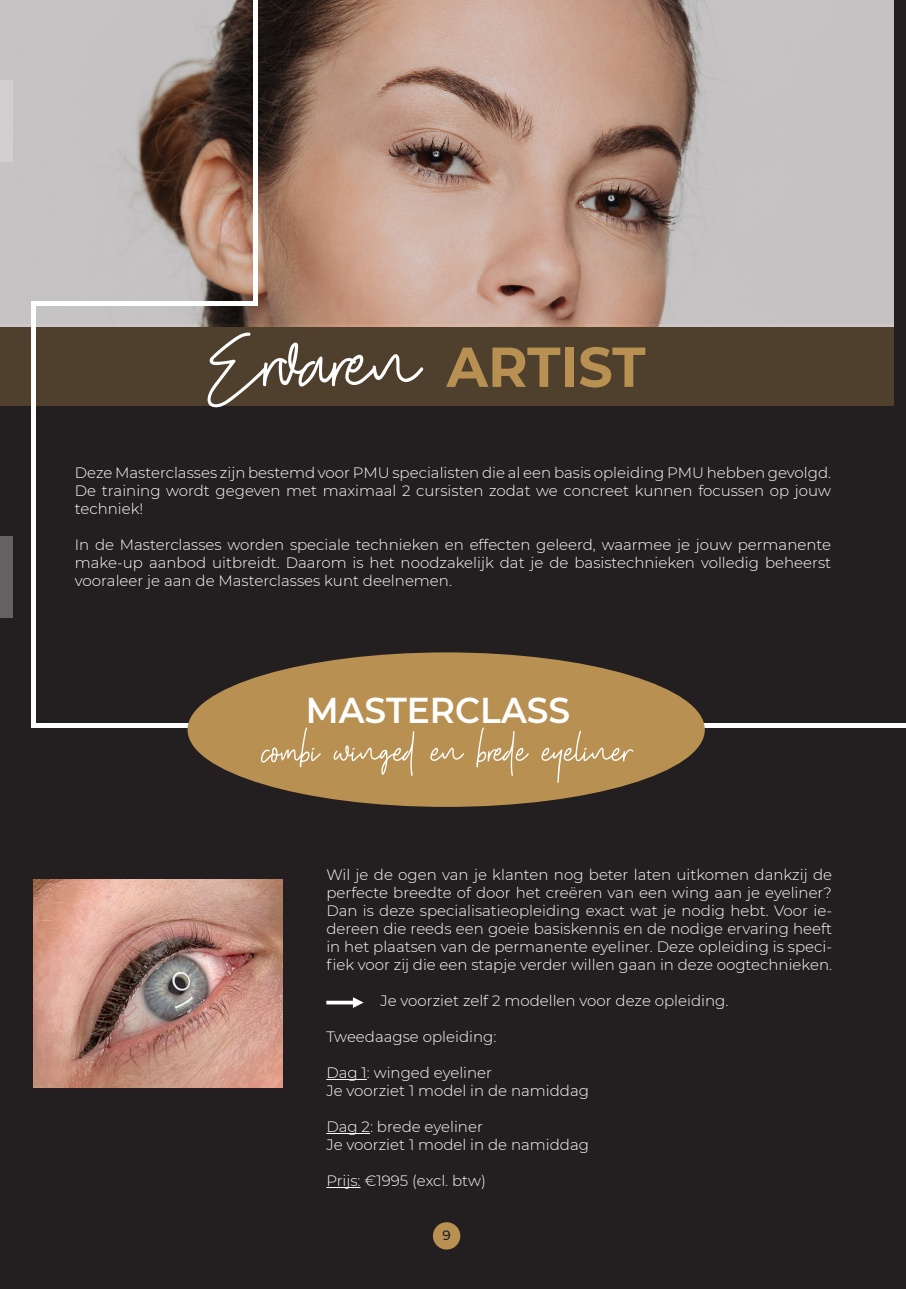
<style>
.page{position:relative;width:906px;height:1289px;background:#fff}
.page>*{position:absolute;margin:0;border:0;box-sizing:border-box;transform-origin:0 0}
.t1{font:121.5px "Shutter Stone Standard";color:#fff}
.t2{font:700 56.1px "Montserrat";color:#b89052;scale:.96 1}
.t3{font:52.5px "Shutter Stone Standard";color:#fff}
.t4{font:600 35.85px "Montserrat";color:#fff;scale:.96 1}
.t5{font:300 15px/18px "Montserrat";color:#fff;text-align:justify}
.t6{font:500 13.5px "Montserrat";color:#231f20}
</style>
<div class="page">
<div style="left:0;top:0;width:906px;height:1288px;background:#231f20"></div>
<div style="left:433px;top:1222px;width:27px;height:27px;background:#b89052;border-radius:50%"></div>
<hr style="left:31px;top:723px;width:875px;height:4px;background:#fff">
<div style="left:0;top:324px;width:893px;height:82px;background:#4f402e"></div>
<img style="left:0;top:0;width:893px;height:326px">
<div style="left:253px;top:0;width:5px;height:305px;background:#fff"></div>
<hr style="left:35px;top:301px;width:223px;height:4px;background:#fff">
<hr style="left:31px;top:301px;width:4px;height:426px;background:#fff">
<hr style="left:326px;top:1079px;width:41px;height:1px;background:#fff">
<hr style="left:326px;top:1133px;width:44px;height:1px;background:#fff">
<hr style="left:326px;top:1187px;width:34px;height:1px;background:#fff">
<div style="left:187px;top:652px;width:518px;height:155px;background:#b89052;border-radius:50%"></div>
<img style="left:33px;top:879px;width:249px;height:208px">
<svg style="left:326px;top:997px;width:38px;height:10px"></svg>
<div style="left:0;top:536px;width:13px;height:82px;background:#646162"></div>
<p class="t1" style="left:207px;top:307px;width:214px">Ervaren</p>
<p class="t2" style="left:446px;top:326px;width:209px">ARTIST</p>
<p class="t5" style="left:75px;top:463px;width:758px">Deze Masterclasses zijn bestemd voor PMU specialisten die al een basis opleiding PMU hebben gevolgd.</p>
<p class="t5" style="left:75px;top:481px;width:758px">De training wordt gegeven met maximaal 2 cursisten zodat we concreet kunnen focussen op jouw techniek!</p>
<p class="t5" style="left:75px;top:535px;width:758px">In de Masterclasses worden speciale technieken en effecten geleerd, waarmee je jouw permanente make-up aanbod uitbreidt. Daarom is het noodzakelijk dat je de basistechnieken volledig beheerst vooraleer je aan de Masterclasses kunt deelnemen.</p>
<p class="t4" style="left:306px;top:684px;width:277px">MASTERCLASS</p>
<p class="t3" style="left:262px;top:727px;width:369px">combi winged en brede eyeliner</p>
<p class="t5" style="left:326px;top:865px;width:507px">Wil je de ogen van je klanten nog beter laten uitkomen dankzij de perfecte breedte of door het creëren van een wing aan je eyeliner?<br>Dan is deze specialisatieopleiding exact wat je nodig hebt. Voor ie&shy;dereen die reeds een goeie basiskennis en de nodige ervaring heeft in het plaatsen van de permanente eyeliner. Deze opleiding is speci&shy;fiek voor zij die een stapje verder willen gaan in deze oogtechnieken.</p>
<p class="t5" style="left:380px;top:991px;width:349px">Je voorziet zelf 2 modellen voor deze opleiding.</p>
<p class="t5" style="left:326px;top:1027px;width:171px">Tweedaagse opleiding:</p>
<p class="t5" style="left:326px;top:1063px;width:167px">Dag 1: winged eyeliner</p>
<p class="t5" style="left:326px;top:1081px;width:264px">Je voorziet 1 model in de namiddag</p>
<p class="t5" style="left:326px;top:1117px;width:158px">Dag 2: brede eyeliner</p>
<p class="t5" style="left:326px;top:1135px;width:264px">Je voorziet 1 model in de namiddag</p>
<p class="t5" style="left:326px;top:1171px;width:161px">Prijs: €1995 (excl. btw)</p>
<p class="t6" style="left:442px;top:1226px;width:10px">9</p>
</div>
